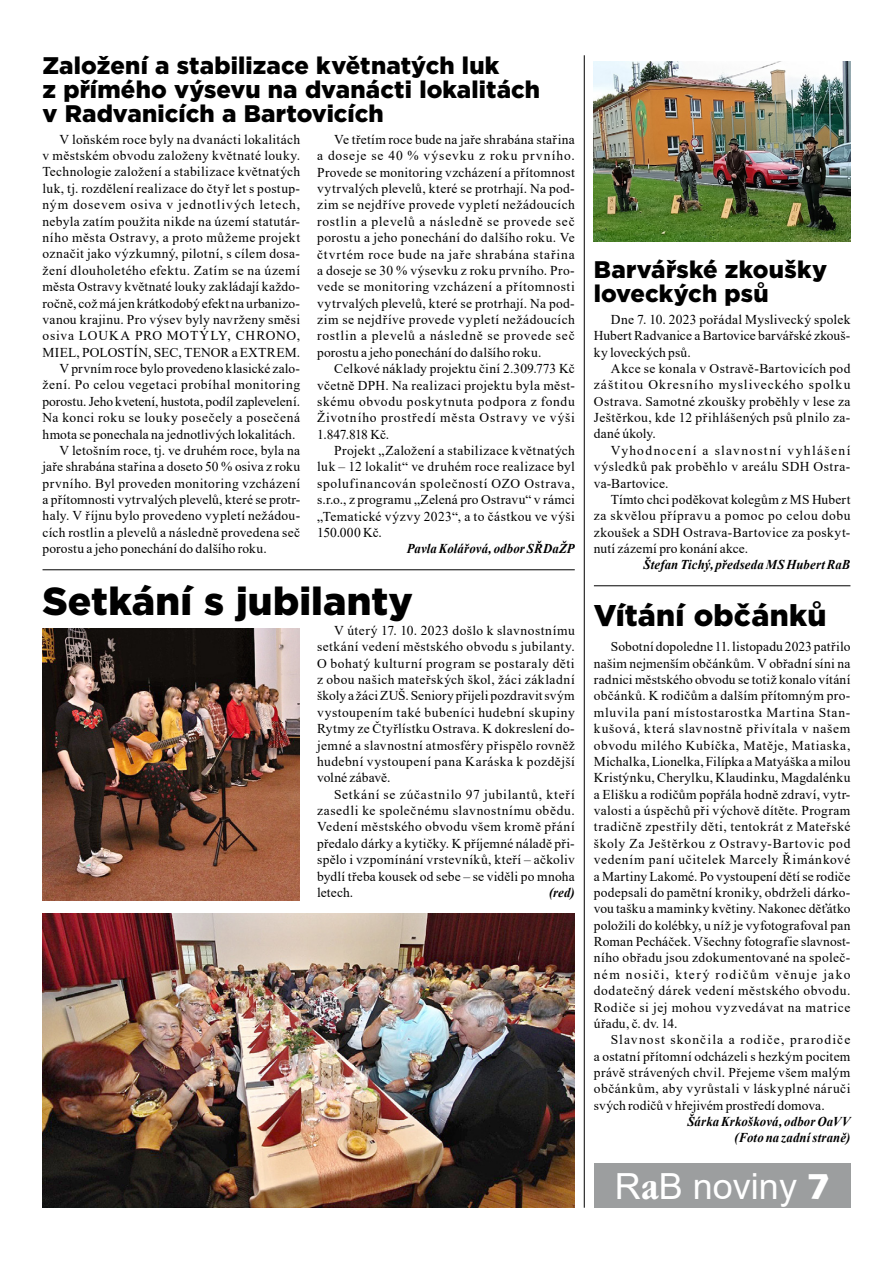
<style>
.page{position:relative;width:893px;height:1263px;background:#fff}
.page>*{position:absolute;margin:0;border:0;box-sizing:border-box;transform-origin:0 0}
.t1{font:900 39px "Gotham";letter-spacing:.005em;color:#000}
.t2{font:36px "Arial";color:#fff}
.t3{font:900 30px "Gotham";letter-spacing:.01em;color:#000}
.t4{font:900 24px/24px "Gotham";letter-spacing:.005em;color:#000}
.t5{font:13.5px/16.4px "Times New Roman";letter-spacing:.025em;color:#000;text-align:justify}
.t6{font:italic 700 13.5px/16.4px "Times New Roman";letter-spacing:.01em;color:#000;text-align:right;scale:.95 1}
.t7{font:13.5px "Times New Roman";color:#000}
.t8{font:13.5px "Times New Roman";letter-spacing:.045em;color:#000}
.t9{font:13.5px "Times New Roman";letter-spacing:.06em;color:#000}
.t10{font:13.5px "Times New Roman";letter-spacing:.055em;color:#000}
.s1{font-family:"Garamond Itc TOT";font-weight:700;font-stretch:condensed}
.s2{font-family:"Humanst 531 Blk BTCE Black"}
</style>
<div class="page">
<div style="left:594px;top:1163px;width:256px;height:45px;background:#9c9e9f"></div>
<img style="left:43px;top:913px;width:532px;height:295px">
<img style="left:43px;top:628px;width:256px;height:272px">
<img style="left:594px;top:62px;width:256px;height:180px">
<hr style="left:43px;top:569px;width:532px;height:1px;background:#000">
<hr style="left:584px;top:55px;width:1px;height:1153px;background:#000">
<hr style="left:594px;top:585px;width:256px;height:1px;background:#000">
<h3 class="t4" style="left:43px;top:54px;width:499px">Založení a stabilizace květnatých luk<br>z přímého výsevu na dvanácti lokalitách v Radvanicích a Bartovicích</h3>
<p class="t5" style="left:60px;top:131px;width:242px">V loňském roce byly na dvanácti lokalitách</p>
<p class="t5" style="left:43px;top:147px;width:259px">v městském obvodu založeny květnaté louky.</p>
<p class="t5" style="left:43px;top:163px;width:259px">Technologie založení a stabilizace květnatých</p>
<p class="t5" style="left:43px;top:180px;width:259px">luk, tj. rozdělení realizace do čtyř let s postup-</p>
<p class="t9" style="left:43px;top:195px;width:259px">ným dosevem osiva v jednotlivých letech,</p>
<p class="t5" style="left:43px;top:212px;width:259px">nebyla zatím použita nikde na území statutár-</p>
<p class="t5" style="left:43px;top:229px;width:259px">ního města Ostravy, a proto můžeme projekt</p>
<p class="t5" style="left:43px;top:245px;width:259px">označit jako výzkumný, pilotní, s cílem dosa-</p>
<p class="t5" style="left:43px;top:262px;width:259px">žení dlouholetého efektu. Zatím se na území</p>
<p class="t5" style="left:43px;top:278px;width:259px">města Ostravy květnaté louky zakládají každo-</p>
<p class="t5" style="left:43px;top:294px;width:259px">ročně, což má jen krátkodobý efekt na urbanizo-</p>
<p class="t5" style="left:43px;top:311px;width:259px">vanou krajinu. Pro výsev byly navrženy směsi</p>
<p class="t10" style="left:43px;top:326px;width:259px">osiva LOUKA PRO MOTÝLY, CHRONO,</p>
<p class="t5" style="left:43px;top:343px;width:259px">MIEL, POLOSTÍN, SEC, TENOR a EXTREM.</p>
<p class="t5" style="left:60px;top:360px;width:242px">V prvním roce bylo provedeno klasické zalo-</p>
<p class="t8" style="left:43px;top:375px;width:259px">žení. Po celou vegetaci probíhal monitoring</p>
<p class="t7" style="left:43px;top:392px;width:259px">porostu. Jeho kvetení, hustota, podíl zaplevelení.</p>
<p class="t5" style="left:43px;top:409px;width:259px">Na konci roku se louky posečely a posečená</p>
<p class="t5" style="left:43px;top:425px;width:254px">hmota se ponechala na jednotlivých lokalitách.</p>
<p class="t5" style="left:60px;top:442px;width:242px">V letošním roce, tj. ve druhém roce, byla na</p>
<p class="t5" style="left:43px;top:458px;width:259px">jaře shrabána stařina a doseto 50 % osiva z roku</p>
<p class="t5" style="left:43px;top:474px;width:259px">prvního. Byl proveden monitoring vzcházení</p>
<p class="t5" style="left:43px;top:491px;width:259px">a přítomnosti vytrvalých plevelů, které se protr-</p>
<p class="t5" style="left:43px;top:507px;width:259px">haly. V říjnu bylo provedeno vypletí nežádou-</p>
<p class="t5" style="left:43px;top:524px;width:259px">cích rostlin a plevelů a následně provedena seč</p>
<p class="t5" style="left:43px;top:540px;width:226px">porostu a jeho ponechání do dalšího roku.</p>
<p class="t5" style="left:317px;top:131px;width:259px;text-indent:17px">Ve třetím roce bude na jaře shrabána stařina a doseje se 40 % výsevku z roku prvního.<br>Provede se monitoring vzcházení a přítomnost vytrvalých plevelů, které se protrhají. Na pod&shy;zim se nejdříve provede vypletí nežádoucích rostlin a plevelů a následně se provede seč porostu a jeho ponechání do dalšího roku. Ve čtvrtém roce bude na jaře shrabána stařina a doseje se 30 % výsevku z roku prvního. Pro&shy;vede se monitoring vzcházení a přítomnosti vytrvalých plevelů, které se protrhají. Na pod&shy;zim se nejdříve provede vypletí nežádoucích rostlin a plevelů a následně se provede seč porostu a jeho ponechání do dalšího roku.</p>
<p class="t5" style="left:317px;top:360px;width:259px;text-indent:17px">Celkové náklady projektu činí 2.309.773 Kč včetně DPH. Na realizaci projektu byla měst&shy;skému obvodu poskytnuta podpora z fondu Životního prostředí města Ostravy ve výši 1.847.818 Kč.</p>
<p class="t5" style="left:317px;top:442px;width:259px;text-indent:17px">Projekt „Založení a stabilizace květnatých luk – 12 lokalit“ ve druhém roce realizace byl spolufinancován společností OZO Ostrava, s.r.o., z programu „Zelená pro Ostravu“ v rámci „Tematické výzvy 2023“, a to částkou ve výši 150.000 Kč.</p>
<p class="t6" style="left:407px;top:540px;width:178px">Pavla Kolářová, odbor SŘDaŽP</p>
<h1 class="t1" style="left:43px;top:574px;width:372px">Setkání s jubilanty</h1>
<p class="t5" style="left:317px;top:622px;width:259px;text-indent:17px">V úterý 17. 10. 2023 došlo k slavnostnímu setkání vedení městského obvodu s jubilanty.<br>O bohatý kulturní program se postaraly děti z obou našich mateřských škol, žáci základní školy a žáci ZUŠ. Seniory přijeli pozdravit svým vystoupením také bubeníci hudební skupiny Rytmy ze Čtyřlístku Ostrava. K dokreslení do&shy;jemné a slavnostní atmosféry přispělo rovněž hudební vystoupení pana Karáska k pozdější volné zábavě.</p>
<p class="t5" style="left:317px;top:785px;width:259px;text-indent:17px">Setkání se zúčastnilo 97 jubilantů, kteří zasedli ke společnému slavnostnímu obědu.<br>Vedení městského obvodu všem kromě přání předalo dárky a kytičky. K příjemné náladě při&shy;spělo i vzpomínání vrstevníků, kteří – ačkoliv bydlí třeba kousek od sebe – se viděli po mnoha letech.</p>
<p class="t6" style="left:549px;top:884px;width:28px">(red)</p>
<h3 class="t4" style="left:594px;top:257px;width:235px">Barvářské zkoušky loveckých psů</h3>
<p class="t5" style="left:594px;top:311px;width:258px;text-indent:17px">Dne 7. 10. 2023 pořádal Myslivecký spolek Hubert Radvanice a Bartovice barvářské zkouš&shy;ky loveckých psů.</p>
<p class="t5" style="left:594px;top:360px;width:258px;text-indent:17px">Akce se konala v Ostravě-Bartovicích pod záštitou Okresního mysliveckého spolku Ostrava. Samotné zkoušky proběhly v lese za Ještěrkou, kde 12 přihlášených psů plnilo za&shy;dané úkoly.</p>
<p class="t5" style="left:594px;top:442px;width:258px;text-indent:17px">Vyhodnocení a slavnostní vyhlášení výsledků pak proběhlo v areálu SDH Ostra&shy;va-Bartovice.</p>
<p class="t5" style="left:594px;top:491px;width:258px;text-indent:17px">Tímto chci poděkovat kolegům z MS Hubert za skvělou přípravu a pomoc po celou dobu zkoušek a SDH Ostrava-Bartovice za poskyt&shy;nutí zázemí pro konání akce.</p>
<p class="t6" style="left:644px;top:556px;width:219px">Štefan Tichý, předseda MS Hubert RaB</p>
<h3 class="t3" style="left:594px;top:595px;width:234px">Vítání občánků</h3>
<p class="t5" style="left:594px;top:638px;width:258px;text-indent:17px">Sobotní dopoledne 11. listopadu 2023 patřilo našim nejmenším občánkům. V obřadní síni na radnici městského obvodu se totiž konalo vítání občánků. K rodičům a dalším přítomným pro&shy;mluvila paní místostarostka Martina Stan&shy;kušová, která slavnostně přivítala v našem obvodu milého Kubíčka, Matěje, Matiaska, Michalka, Lionelka, Filípka a Matyáška amilou Kristýnku, Cherylku, Klaudinku, Magdalénku a Elišku a rodičům popřála hodně zdraví, vytr&shy;valosti a úspěchů při výchově dítěte. Program tradičně zpestřily děti, tentokrát z Mateřské školy Za Ještěrkou z Ostravy-Bartovic pod vedením paní učitelek Marcely Řimánkové a Martiny Lakomé. Po vystoupení dětí se rodiče podepsali do pamětní kroniky, obdrželi dárko&shy;vou tašku a maminky květiny. Nakonec děťátko položili do kolébky, u níž je vyfotografoval pan Roman Pecháček. Všechny fotografie slavnost&shy;ního obřadu jsou zdokumentované na společ&shy;ném nosiči, který rodičům věnuje jako dodatečný dárek vedení městského obvodu.<br>Rodiče si jej mohou vyzvedávat na matrice úřadu, č. dv. 14.</p>
<p class="t5" style="left:594px;top:1031px;width:258px;text-indent:17px">Slavnost skončila a rodiče, prarodiče a ostatní přítomní odcházeli s hezkým pocitem právě strávených chvil. Přejeme všem malým občánkům, aby vyrůstali v láskyplné náruči svých rodičů v hřejivém prostředí domova.</p>
<p class="t6" style="left:687px;top:1113px;width:173px">Šárka Krkošková, odbor OaVV (Foto na zadní straně)</p>
<h2 class="t2" style="left:615px;top:1161px;width:216px">R<span class="s1">a</span>B noviny <span class="s2">7</span></h2>
</div>
